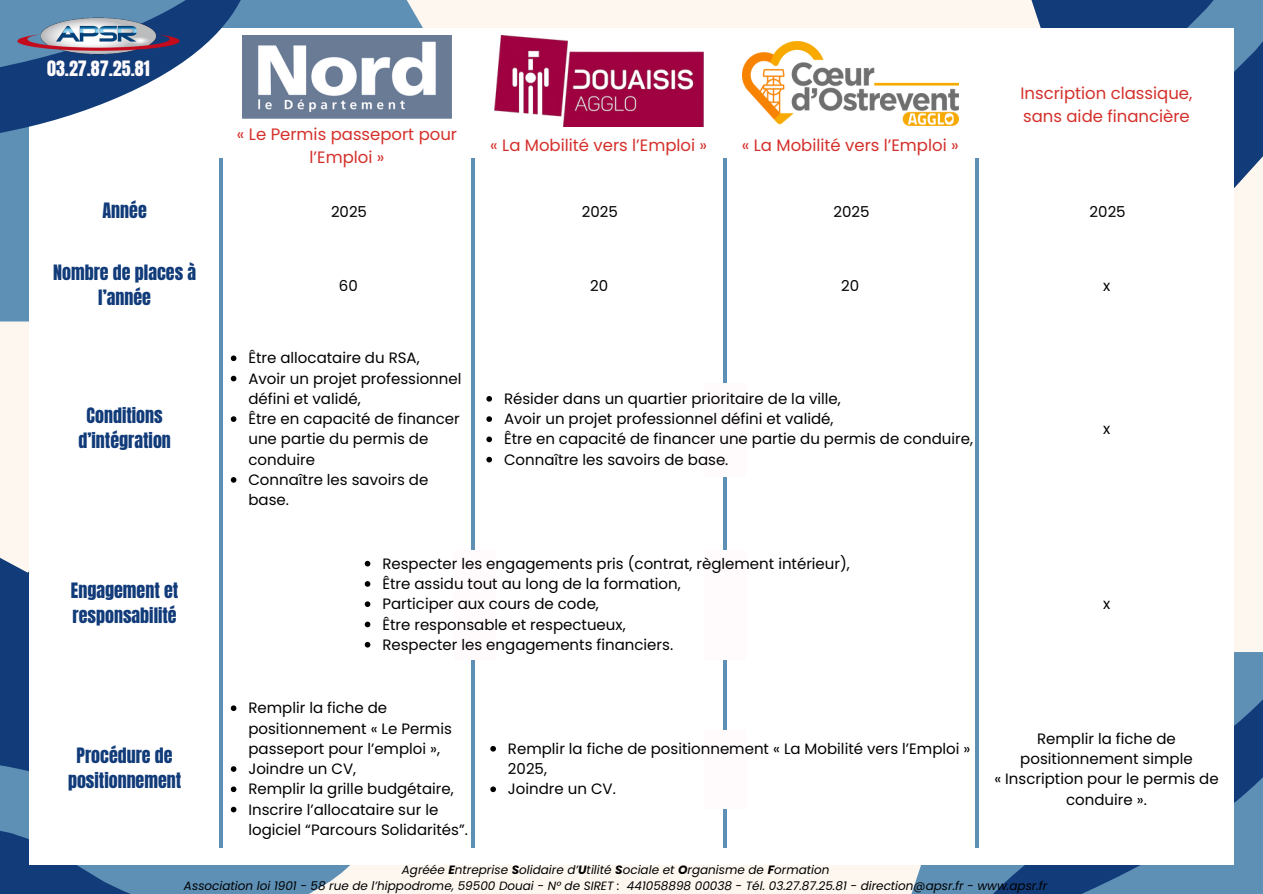
<style>
.page{position:relative;width:1263px;height:894px;background:#fff}
.page>*{position:absolute;margin:0;border:0;box-sizing:border-box;transform-origin:0 0}
.t1{font:18px/24.8px "Anton";color:#113b79;text-align:center}
.t2{font:18px "Anton";color:#fffbfc}
.t3{font:16.5px/22.5px "Poppins";color:#d4302b}
.t4{font:15px/20.2px "Poppins";color:#000}
.t5{font:italic 12px "Poppins";color:#000}
.s1{font-weight:700}
</style>
<div class="page">
<div style="left:0;top:0;width:1263px;height:893px;background:#fdf7f0"></div>
<svg style="left:839px;top:599px;width:424px;height:294px;fill:#5e90b6"></svg>
<div style="left:0;top:0;width:439px;height:321px;background:#5e90b6"></div>
<div style="left:0;top:551px;width:304px;height:342px;background:#113b79"></div>
<svg style="left:0;top:763px;width:368px;height:130px;fill:#5e90b6"></svg>
<svg style="left:1006px;top:0;width:78px;height:29px;fill:#113b79"></svg>
<svg style="left:1084px;top:0;width:179px;height:292px;fill:#113b79"></svg>
<div style="left:30px;top:29px;width:1203px;height:835px;background:#fff"></div>
<svg style="left:0;top:0;width:253px;height:234px"></svg>
<img style="left:15px;top:17px;width:167px;height:38px">
<hr style="left:220px;top:159px;width:3px;height:688px;background:#5e90b6">
<hr style="left:471px;top:159px;width:3px;height:688px;background:#5e90b6">
<hr style="left:723px;top:159px;width:3px;height:688px;background:#5e90b6">
<hr style="left:975px;top:159px;width:3px;height:688px;background:#5e90b6">
<img style="left:494px;top:35px;width:210px;height:91px">
<img style="left:243px;top:35px;width:209px;height:83px">
<div style="left:704px;top:383px;width:41px;height:93px;background:#fffbfc"></div>
<svg style="left:231px;top:355px;width:5px;height:6px"></svg>
<svg style="left:231px;top:375px;width:5px;height:6px"></svg>
<svg style="left:231px;top:416px;width:5px;height:6px"></svg>
<svg style="left:231px;top:477px;width:5px;height:5px"></svg>
<svg style="left:486px;top:396px;width:6px;height:5px"></svg>
<svg style="left:486px;top:416px;width:6px;height:6px"></svg>
<svg style="left:486px;top:436px;width:6px;height:6px"></svg>
<svg style="left:486px;top:456px;width:6px;height:6px"></svg>
<div style="left:454px;top:549px;width:41px;height:110px;background:#fffbfc"></div>
<div style="left:704px;top:549px;width:41px;height:110px;background:#fffbfc"></div>
<svg style="left:365px;top:560px;width:5px;height:6px"></svg>
<svg style="left:365px;top:581px;width:5px;height:5px"></svg>
<svg style="left:365px;top:601px;width:5px;height:6px"></svg>
<svg style="left:365px;top:621px;width:5px;height:6px"></svg>
<svg style="left:365px;top:641px;width:5px;height:6px"></svg>
<div style="left:704px;top:730px;width:42px;height:78px;background:#fffbfc"></div>
<svg style="left:231px;top:705px;width:5px;height:5px"></svg>
<svg style="left:231px;top:766px;width:5px;height:5px"></svg>
<svg style="left:231px;top:786px;width:5px;height:5px"></svg>
<svg style="left:231px;top:806px;width:5px;height:6px"></svg>
<svg style="left:490px;top:746px;width:6px;height:5px"></svg>
<svg style="left:490px;top:786px;width:6px;height:5px"></svg>
<img style="left:742px;top:42px;width:216px;height:83px">
<p class="t2" style="left:47px;top:55px;width:104px">03.27.87.25.81</p>
<p class="t3" style="left:237px;top:123px;width:222px;text-align:center">« Le Permis passeport pour l’Emploi »</p>
<p class="t3" style="left:490px;top:134px;width:218px">« La Mobilité vers l’Emploi »</p>
<p class="t3" style="left:742px;top:134px;width:218px">« La Mobilité vers l’Emploi »</p>
<p class="t3" style="left:1021px;top:82px;width:173px">Inscription classique, sans aide financière</p>
<p class="t1" style="left:103px;top:198px;width:46px">Année</p>
<p class="t4" style="left:331px;top:201px;width:38px">2025</p>
<p class="t4" style="left:582px;top:201px;width:38px">2025</p>
<p class="t4" style="left:833px;top:201px;width:38px">2025</p>
<p class="t4" style="left:1090px;top:201px;width:38px">2025</p>
<p class="t1" style="left:53px;top:260px;width:144px">Nombre de places à l’année</p>
<p class="t1" style="left:78px;top:403px;width:94px">Conditions d’intégration</p>
<h1 class="t1" style="left:71px;top:578px;width:109px;text-align:left">Engagement et responsabilité</h1>
<h2 class="t1" style="left:68px;top:743px;width:115px">Procédure de positionnement</h2>
<p class="t4" style="left:339px;top:276px;width:20px">60</p>
<p class="t4" style="left:590px;top:276px;width:20px">20</p>
<p class="t4" style="left:841px;top:276px;width:20px">20</p>
<p class="t4" style="left:1103px;top:276px;width:9px">x</p>
<p class="t4" style="left:248px;top:348px;width:173px">Être allocataire du RSA,</p>
<h1 class="t4" style="left:248px;top:368px;width:215px">Avoir un projet professionnel défini et validé,</h1>
<p class="t4" style="left:248px;top:408px;width:213px">Être en capacité de financer une partie du permis de conduire</p>
<p class="t4" style="left:248px;top:469px;width:181px">Connaître les savoirs de base.</p>
<p class="t4" style="left:504px;top:388px;width:338px">Résider dans un quartier prioritaire de la ville,</p>
<h1 class="t4" style="left:504px;top:408px;width:331px">Avoir un projet professionnel défini et validé,</h1>
<h1 class="t4" style="left:504px;top:429px;width:470px">Être en capacité de financer une partie du permis de conduire,</h1>
<h1 class="t4" style="left:504px;top:449px;width:226px">Connaître les savoirs de base.</h1>
<p class="t4" style="left:382px;top:553px;width:469px">Respecter les engagements pris (contrat, règlement intérieur),</p>
<h1 class="t4" style="left:382px;top:573px;width:300px">Être assidu tout au long de la formation,</h1>
<h1 class="t4" style="left:382px;top:593px;width:218px">Participer aux cours de code,</h1>
<h1 class="t4" style="left:382px;top:614px;width:245px">Être responsable et respectueux,</h1>
<p class="t4" style="left:382px;top:634px;width:292px">Respecter les engagements financiers.</p>
<h2 class="t4" style="left:248px;top:697px;width:205px">Remplir la fiche de positionnement « Le Permis passeport pour l’emploi »,</h2>
<h2 class="t4" style="left:248px;top:758px;width:109px">Joindre un CV,</h2>
<p class="t4" style="left:248px;top:778px;width:207px">Remplir la grille budgétaire,</p>
<p class="t4" style="left:248px;top:799px;width:221px">Inscrire l’allocataire sur le logiciel “Parcours Solidarités”.</p>
<p class="t4" style="left:508px;top:738px;width:464px">Remplir la fiche de positionnement « La Mobilité vers l’Emploi »<br>2025,</p>
<p class="t4" style="left:508px;top:778px;width:109px">Joindre un CV.</p>
<h1 class="t4" style="left:1103px;top:419px;width:9px">x</h1>
<p class="t4" style="left:1103px;top:593px;width:9px">x</p>
<p class="t4" style="left:1020px;top:728px;width:174px;text-align:center">Remplir la fiche de positionnement simple</p>
<p class="t4" style="left:994px;top:768px;width:226px;text-align:center">« Inscription pour le permis de conduire ».</p>
<p class="t5" style="left:402px;top:861px;width:429px">Agréée <span class="s1">E</span>ntreprise <span class="s1">S</span>olidaire d’<span class="s1">U</span>tilité <span class="s1">S</span>ociale et <span class="s1">O</span>rganisme de <span class="s1">F</span>ormation</p>
<p class="t5" style="left:184px;top:877px;width:865px">Association loi 1901 - 58 rue de l’hippodrome, 59500 Douai - N° de SIRET : 441058898 00038 - Tél. 03.27.87.25.81 - direction@apsr.fr - www.apsr.fr</p>
</div>
